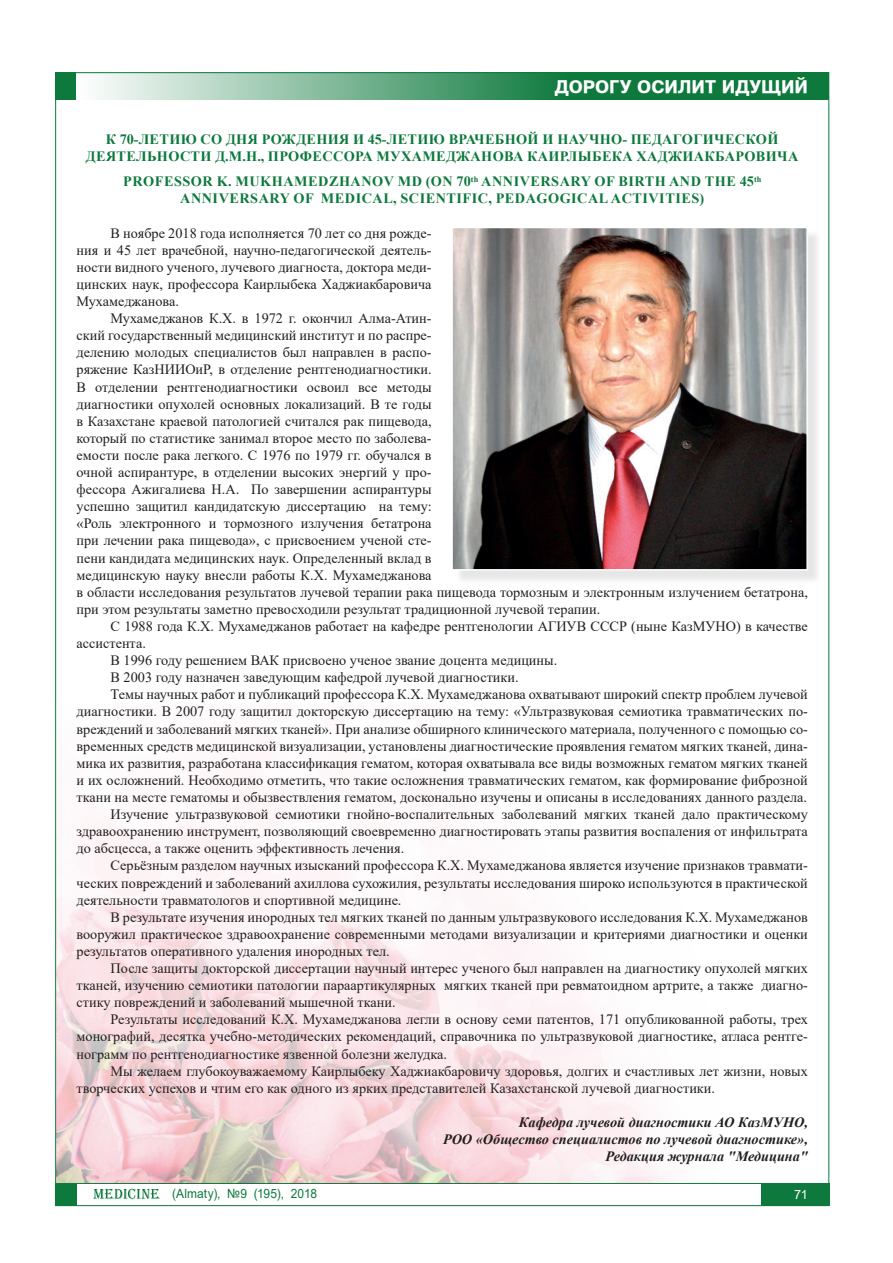
<style>
.page{position:relative;width:893px;height:1263px;background:#fff}
.page>*{position:absolute;margin:0;border:0;box-sizing:border-box;transform-origin:0 0}
.t1{font:700 17.1px "Pragmatica Regular.kz";color:#fff}
.t2{font:14.25px/17.1px "Times New Roman";color:#231f20;text-align:justify}
.t3{font:700 14.25px/17.1px "Times New Roman";letter-spacing:.025em;color:#0d793d;text-align:center}
.t4{font:italic 700 14.25px "Times New Roman";color:#231f20}
.t5{font:12.75px "Arial";letter-spacing:.01em;color:#0d793d;scale:.94 1}
.t6{font:12.75px "Arial";color:#fff}
</style>
<div class="page">
<svg style="left:93px;top:1189px;width:67px;height:10px"></svg>
<div style="left:55px;top:72px;width:774px;height:28px;background:#0d793d"></div>
<div style="left:77px;top:72px;width:490px;height:28px;background:linear-gradient(to right,#fffeff,#0f7a3e)"></div>
<div style="left:55px;top:1183px;width:22px;height:23px;background:#0d793d"></div>
<div style="left:761px;top:1183px;width:68px;height:23px;background:#0d793d"></div>
<hr style="left:56px;top:1183px;width:773px;height:1px;background:#0d793d">
<img style="left:56px;top:703px;width:624px;height:480px">
<div style="left:454px;top:229px;width:368px;height:356px;background:#231f20;opacity:.11"></div>
<img style="left:454px;top:230px;width:351px;height:338px">
<div style="left:451px;top:227px;width:357px;height:344px;border:2px solid #fff"></div>
<p class="t1" style="left:555px;top:77px;width:255px">ДОРОГУ ОСИЛИТ ИДУЩИЙ</p>
<p class="t3" style="left:86px;top:130px;width:714px">К 70-ЛЕТИЮ СО ДНЯ РОЖДЕНИЯ И 45-ЛЕТИЮ ВРАЧЕБНОЙ И НАУЧНО- ПЕДАГОГИЧЕСКОЙ<br>ДЕЯТЕЛЬНОСТИ Д.М.Н., ПРОФЕССОРА МУХАМЕДЖАНОВА КАИРЛЫБЕКА ХАДЖИАКБАРОВИЧА</p>
<p class="t3" style="left:123px;top:173px;width:640px">PROFESSOR K. MUKHAMEDZHANOV MD (ON 70<sup>th</sup> ANNIVERSARY OF BIRTH AND THE 45<sup>th<br></sup>ANNIVERSARY OF MEDICAL, SCIENTIFIC, PEDAGOGICAL ACTIVITIES)</p>
<p class="t2" style="left:77px;top:224px;width:357px;text-indent:34px">В ноябре 2018 года исполняется 70 лет со дня рожде&shy;ния и 45 лет врачебной, научно-педагогической деятель&shy;ности видного ученого, лучевого диагноста, доктора меди&shy;цинских наук, профессора Каирлыбека Хаджиакбаровича Мухамеджанова.</p>
<p class="t2" style="left:77px;top:309px;width:733px;text-align:left;text-indent:34px">Мухамеджанов К.Х. в 1972 г. окончил Алма-Атин-<br>ский государственный медицинский институт и по распре-<br>делению молодых специалистов был направлен в распо-<br>ряжение КазНИИОиР, в отделение рентгенодиагностики.<br>В отделении рентгенодиагностики освоил все методы<br>диагностики опухолей основных локализаций. В те годы<br>в Казахстане краевой патологией считался рак пищевода,<br>который по статистике занимал второе место по заболева-<br>емости после рака легкого. С 1976 по 1979 гг. обучался в<br>очной аспирантуре, в отделении высоких энергий у про-<br>фессора Ажигалиева Н.А. По завершении аспирантуры<br>успешно защитил кандидатскую диссертацию на тему:<br>«Роль электронного и тормозного излучения бетатрона<br>при лечении рака пищевода», с присвоением ученой сте-<br>пени кандидата медицинских наук. Определенный вклад в<br>медицинcкую науку внесли работы К.Х. Мухамеджанова<br>в области исследования результатов лучевой терапии рака пищевода тормозным и электронным излучением бетатрона, при этом результаты заметно превосходили результат традиционной лучевой терапии.</p>
<p class="t2" style="left:77px;top:617px;width:733px;text-indent:34px">С 1988 года К.Х. Мухамеджанов работает на кафедре рентгенологии АГИУВ СССР (ныне КазМУНО) в качестве ассистента.</p>
<p class="t2" style="left:111px;top:651px;width:448px">В 1996 году решением ВАК присвоено ученое звание доцента медицины.</p>
<p class="t2" style="left:111px;top:668px;width:410px">В 2003 году назначен заведующим кафедрой лучевой диагностики.</p>
<p class="t2" style="left:77px;top:686px;width:733px;text-indent:34px">Темы научных работ и публикаций профессора К.Х. Мухамеджанова охватывают широкий спектр проблем лучевой диагностики. В 2007 году защитил докторскую диссертацию на тему: «Ультразвуковая семиотика травматических по&shy;вреждений и заболеваний мягких тканей». При анализе обширного клинического материала, полученного с помощью со&shy;временных средств медицинской визуализации, установлены диагностические проявления гематом мягких тканей, дина&shy;мика их развития, разработана классификация гематом, которая охватывала все виды возможных гематом мягких тканей и их осложнений. Необходимо отметить, что такие осложнения травматических гематом, как формирование фиброзной ткани на месте гематомы и обызвествления гематом, досконально изучены и описаны в исследованиях данного раздела.</p>
<p class="t2" style="left:77px;top:805px;width:733px;text-indent:34px">Изучение ультразвуковой семиотики гнойно-воспалительных заболеваний мягких тканей дало практическому здравоохранению инструмент, позволяющий своевременно диагностировать этапы развития воспаления от инфильтрата до абсцесса, а также оценить эффективность лечения.</p>
<p class="t2" style="left:77px;top:857px;width:733px;text-indent:34px">Серьёзным разделом научных изысканий профессора К.Х. Мухамеджанова является изучение признаков травмати&shy;ческих повреждений и заболеваний ахиллова сухожилия, результаты исследования широко используются в практической деятельности травматологов и спортивной медицине.</p>
<p class="t2" style="left:77px;top:908px;width:733px;text-indent:34px">В результате изучения инородных тел мягких тканей по данным ультразвукового исследования К.Х. Мухамеджанов вооружил практическое здравоохранение современными методами визуализации и критериями диагностики и оценки результатов оперативного удаления инородных тел.</p>
<p class="t2" style="left:77px;top:959px;width:733px;text-indent:34px">После защиты докторской диссертации научный интерес ученого был направлен на диагностику опухолей мягких тканей, изучению семиотики патологии параартикулярных мягких тканей при ревматоидном артрите, а также диагно&shy;стику повреждений и заболеваний мышечной ткани.</p>
<p class="t2" style="left:77px;top:1010px;width:733px;text-indent:34px">Результаты исследований К.Х. Мухамеджанова легли в основу семи патентов, 171 опубликованной работы, трех монографий, десятка учебно-методических рекомендаций, справочника по ультразвуковой диагностике, атласа рентге&shy;нограмм по рентгенодиагностике язвенной болезни желудка.</p>
<p class="t2" style="left:77px;top:1062px;width:733px;text-indent:34px">Мы желаем глубокоуважаемому Каирлыбеку Хаджиакбаровичу здоровья, долгих и счастливых лет жизни, новых творческих успехов и чтим его как одного из ярких представителей Казахстанской лучевой диагностики.</p>
<p class="t4" style="left:519px;top:1112px;width:291px">Кафедра лучевой диагностики АО КазМУНО,</p>
<p class="t4" style="left:443px;top:1129px;width:366px">РОО «Общество специалистов по лучевой диагностике»,</p>
<p class="t4" style="left:606px;top:1146px;width:204px">Редакция журнала "Медицина"</p>
<p class="t5" style="left:172px;top:1184px;width:156px">(Almaty), №9 (195), 2018</p>
<p class="t6" style="left:794px;top:1186px;width:15px">71</p>
</div>
